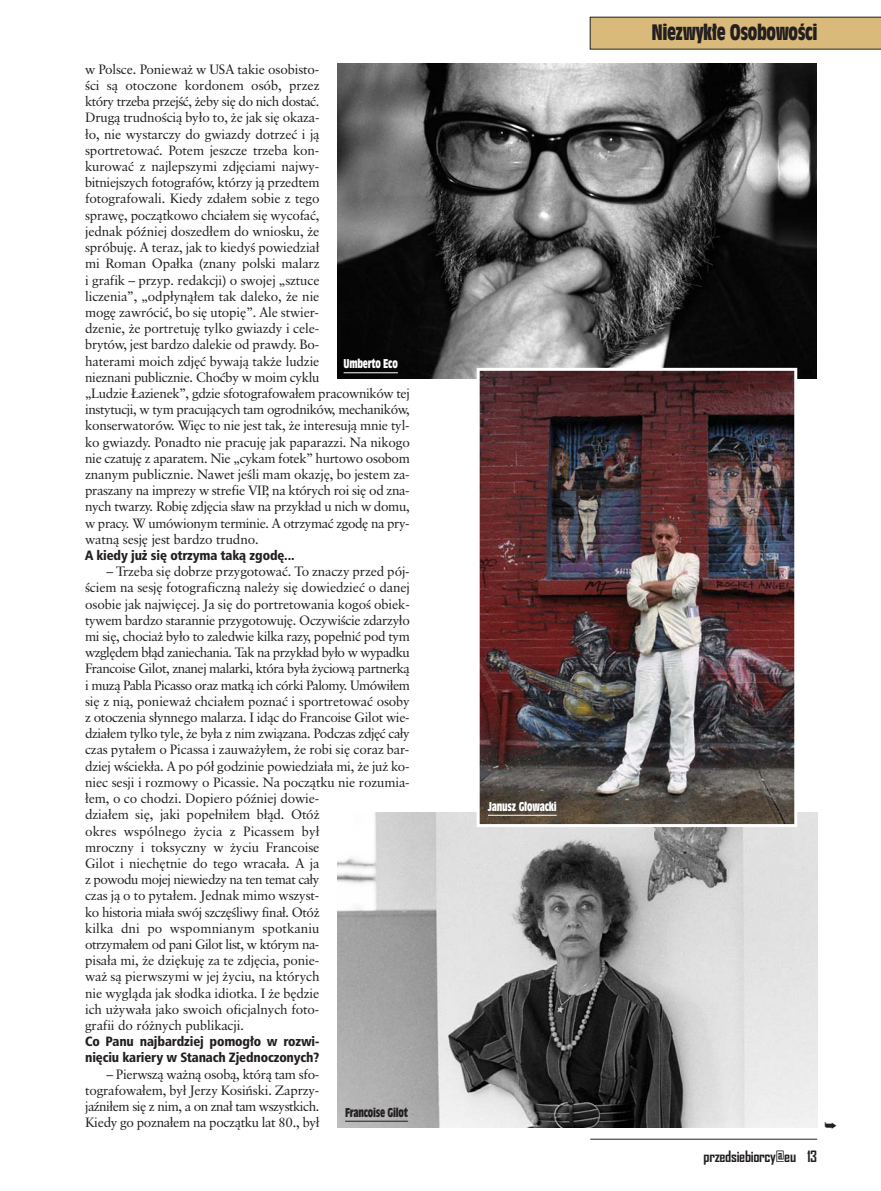
<style>
.page{position:relative;width:881px;height:1191px;background:#fff}
.page>*{position:absolute;margin:0;border:0;box-sizing:border-box;transform-origin:0 0}
.t1{font:21px "Incised 901 Bd Cn EU";letter-spacing:-.02em;color:#231f20}
.t2{font:700 15px "Agency FB";letter-spacing:-.02em;color:#231f20}
.t3{font:13.5px/16.2px "Classical Garamond TL";letter-spacing:-.01em;color:#231f20}
.t4{font:13.5px/16.2px "Humnst 777 Blk Cn EU";letter-spacing:-.01em;color:#231f20}
.t5{font:12px "Incised 901 Bd Cn EU";letter-spacing:-.02em;color:#fff}
.t6{font:12px "Incised 901 Bd Cn EU";letter-spacing:-.02em;color:#231f20}
</style>
<div class="page">
<hr style="left:590px;top:1139px;width:226px;height:1px;background:#231f20">
<div style="left:589px;top:17px;width:291px;height:32px;background:#daba7a"></div>
<img style="left:337px;top:64px;width:479px;height:315px">
<img style="left:337px;top:812px;width:479px;height:315px">
<img style="left:480px;top:372px;width:313px;height:451px">
<div style="left:476px;top:368px;width:321px;height:459px;border:3px solid #fff"></div>
<hr style="left:343px;top:372px;width:54px;height:1px;background:#fff">
<hr style="left:488px;top:815px;width:68px;height:1px;background:#fff">
<hr style="left:345px;top:1121px;width:62px;height:1px;background:#231f20">
<p class="t3" style="left:85px;top:62px;width:326px">w Polsce. Ponieważ w USA takie osobisto-<br>ści są otoczone kordonem osób, przez<br>który trzeba przejść, żeby się do nich dostać.<br>Drugą trudnością było to, że jak się okaza-<br>ło, nie wystarczy do gwiazdy dotrzeć i ją<br>sportretować. Potem jeszcze trzeba kon-<br>kurować z najlepszymi zdjęciami najwy-<br>bitniejszych fotografów, którzy ją przedtem<br>fotografowali. Kiedy zdałem sobie z tego<br>sprawę, początkowo chciałem się wycofać,<br>jednak później doszedłem do wniosku, że<br>spróbuję. A teraz, jak to kiedyś powiedział<br>mi Roman Opałka (znany polski malarz<br>i grafik – przyp. redakcji) o swojej „sztuce<br>liczenia”, „odpłynąłem tak daleko, że nie<br>mogę zawrócić, bo się utopię”. Ale stwier-<br>dzenie, że portretuję tylko gwiazdy i cele-<br>brytów, jest bardzo dalekie od prawdy. Bo-<br>haterami moich zdjęć bywają także ludzie<br>nieznani publicznie. Choćby w moim cyklu<br>„Ludzie Łazienek”, gdzie sfotografowałem pracowników tej instytucji, w tym pracujących tam ogrodników, mechaników, konserwatorów. Więc to nie jest tak, że interesują mnie tyl&shy;ko gwiazdy. Ponadto nie pracuję jak paparazzi. Na nikogo nie czatuję z aparatem. Nie „cykam fotek” hurtowo osobom znanym publicznie. Nawet jeśli mam okazję, bo jestem za&shy;praszany na imprezy w strefie VIP, na których roi się od zna&shy;nych twarzy. Robię zdjęcia sław na przykład u nich w domu, w pracy. W umówionym terminie. A otrzymać zgodę na pry&shy;watną sesję jest bardzo trudno.</p>
<p class="t4" style="left:85px;top:548px;width:211px">A kiedy już się otrzyma taką zgodę...</p>
<p class="t3" style="left:85px;top:564px;width:326px;text-indent:21px">– Trzeba się dobrze przygotować. To znaczy przed pój&shy;ściem na sesję fotograficzną należy się dowiedzieć o danej osobie jak najwięcej. Ja się do portretowania kogoś obiek&shy;tywem bardzo starannie przygotowuję. Oczywiście zdarzyło mi się, chociaż było to zaledwie kilka razy, popełnić pod tym względem błąd zaniechania. Tak na przykład było w wypadku Francoise Gilot, znanej malarki, która była życiową partnerką i muzą Pabla Picasso oraz matką ich córki Palomy. Umówiłem się z nią, ponieważ chciałem poznać i sportretować osoby z otoczenia słynnego malarza. I idąc do Francoise Gilot wie&shy;działem tylko tyle, że była z nim związana. Podczas zdjęć cały czas pytałem o Picassa i zauważyłem, że robi się coraz bar&shy;dziej wściekła. A po pół godzinie powiedziała mi, że już ko&shy;niec sesji i rozmowy o Picassie. Na początku nie rozumia&shy;łem, o co chodzi. Dopiero później dowie-<br>działem się, jaki popełniłem błąd. Otóż<br>okres wspólnego życia z Picassem był<br>mroczny i toksyczny w życiu Francoise<br>Gilot i niechętnie do tego wracała. A ja<br>z powodu mojej niewiedzy na ten temat cały<br>czas ją o to pytałem. Jednak mimo wszyst-<br>ko historia miała swój szczęśliwy finał. Otóż<br>kilka dni po wspomnianym spotkaniu<br>otrzymałem od pani Gilot list, w którym na-<br>pisała mi, że dziękuję za te zdjęcia, ponie-<br>waż są pierwszymi w jej życiu, na których<br>nie wygląda jak słodka idiotka. I że będzie<br>ich używała jako swoich oficjalnych foto-<br>grafii do różnych publikacji.</p>
<p class="t4" style="left:85px;top:1034px;width:236px">Co Panu najbardziej pomogło w rozwi&shy;nięciu kariery w Stanach Zjednoczonych?</p>
<p class="t3" style="left:85px;top:1067px;width:236px;text-align:justify;text-indent:21px">– Pierwszą ważną osobą, którą tam sfo&shy;tografowałem, był Jerzy Kosiński. Zaprzy&shy;jaźniłem się z nim, a on znał tam wszystkich.<br>Kiedy go poznałem na początku lat 80., był</p>
<p class="t5" style="left:343px;top:359px;width:56px">Umberto Eco</p>
<p class="t6" style="left:345px;top:1107px;width:64px">Francoise Gilot</p>
<p class="t5" style="left:488px;top:801px;width:70px">Janusz Głowacki</p>
<h1 class="t1" style="left:651px;top:23px;width:168px">Niezwykłe Osobowości</h1>
<p class="t2" style="left:703px;top:1148px;width:115px">przedsiebiorcy@eu 13</p>
</div>
